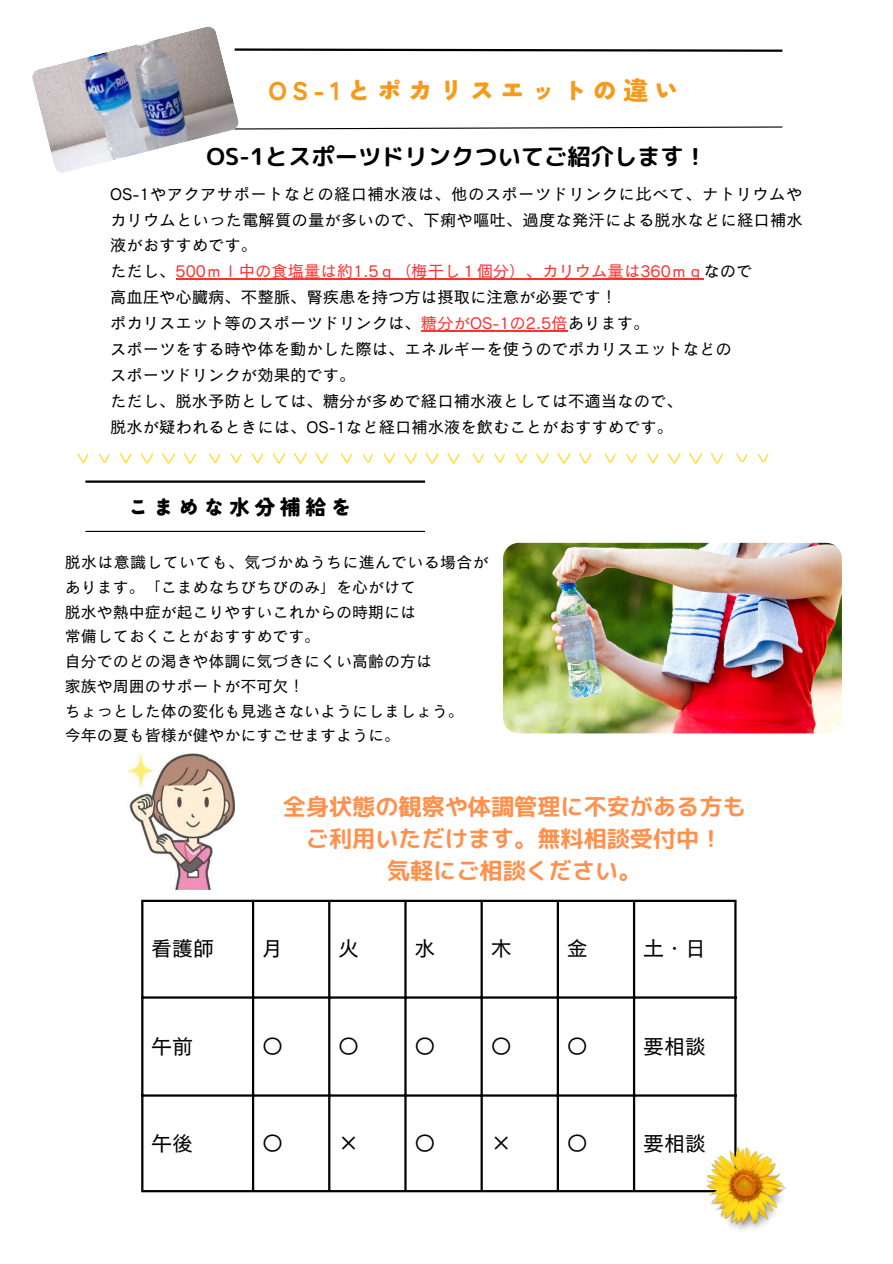
<style>
.page{position:relative;width:893px;height:1264px;background:#fff}
.page>*{position:absolute;margin:0;border:0;box-sizing:border-box;transform-origin:0 0}
.t1{font:900 25.5px "Tsunagi Gothic";letter-spacing:.21em;color:#f59a1a}
.t2{font:23.25px "rounded mplus 1 p bold";color:#000}
.t3{font:23.1px "rounded mplus 1 p bold";color:#ff914d}
.t4{font:21px "Canva Cezanne Pro N M";color:#000}
.t5{font:900 21px "Tsunagi Gothic";letter-spacing:.21em;color:#000}
.t6{font:16.35px/25.8px "Canva Cezanne Pro N M";color:#000;text-align:justify}
.t7{font:16.35px "Canva Cezanne Pro N M";color:#ff3131}
.t8{font:15.9px "Canva Cezanne Pro N M";color:#000}
.t9{font:15.9px/24.8px "Canva Cezanne Pro N M";letter-spacing:.02em;color:#000}
.s1{color:#000}
.s2{color:#ff3131}
</style>
<div class="page">
<svg style="left:239px;top:48px;width:544px;height:82px"></svg>
<img style="left:503px;top:543px;width:338px;height:190px;border-radius:16px">
<svg style="left:184px;top:453px;width:12px;height:11px"></svg>
<svg style="left:77px;top:453px;width:98px;height:78px"></svg>
<svg style="left:293px;top:453px;width:14px;height:11px"></svg>
<svg style="left:315px;top:453px;width:13px;height:11px"></svg>
<svg style="left:272px;top:453px;width:13px;height:11px"></svg>
<svg style="left:251px;top:453px;width:12px;height:10px"></svg>
<svg style="left:209px;top:453px;width:11px;height:10px"></svg>
<svg style="left:231px;top:454px;width:10px;height:9px"></svg>
<svg style="left:425px;top:453px;width:13px;height:11px"></svg>
<svg style="left:447px;top:453px;width:12px;height:11px"></svg>
<svg style="left:404px;top:453px;width:13px;height:11px"></svg>
<svg style="left:383px;top:453px;width:12px;height:10px"></svg>
<svg style="left:341px;top:453px;width:11px;height:10px"></svg>
<svg style="left:362px;top:454px;width:11px;height:9px"></svg>
<svg style="left:557px;top:453px;width:13px;height:11px"></svg>
<svg style="left:579px;top:453px;width:12px;height:11px"></svg>
<svg style="left:536px;top:453px;width:12px;height:11px"></svg>
<svg style="left:515px;top:453px;width:12px;height:10px"></svg>
<svg style="left:472px;top:453px;width:12px;height:10px"></svg>
<svg style="left:494px;top:454px;width:11px;height:9px"></svg>
<svg style="left:689px;top:453px;width:13px;height:11px"></svg>
<svg style="left:711px;top:453px;width:12px;height:11px"></svg>
<svg style="left:668px;top:453px;width:12px;height:11px"></svg>
<svg style="left:647px;top:453px;width:11px;height:10px"></svg>
<svg style="left:604px;top:453px;width:11px;height:10px"></svg>
<svg style="left:626px;top:454px;width:10px;height:9px"></svg>
<svg style="left:736px;top:453px;width:11px;height:9px"></svg>
<svg style="left:757px;top:453px;width:85px;height:110px"></svg>
<hr style="left:85px;top:531px;width:340px;height:1px;background:#000">
<hr style="left:85px;top:480px;width:340px;height:3px;background:#000">
<img style="left:32px;top:26px;width:207px;height:147px">
<hr style="left:141px;top:902px;width:2px;height:287px;background:#000">
<hr style="left:252px;top:902px;width:2px;height:287px;background:#000">
<hr style="left:328px;top:902px;width:2px;height:287px;background:#000">
<hr style="left:404px;top:902px;width:2px;height:287px;background:#000">
<hr style="left:480px;top:902px;width:3px;height:287px;background:#000">
<hr style="left:556px;top:902px;width:3px;height:287px;background:#000">
<hr style="left:633px;top:902px;width:2px;height:287px;background:#000">
<hr style="left:734px;top:902px;width:2px;height:287px;background:#000">
<hr style="left:141px;top:899px;width:595px;height:3px;background:#000">
<hr style="left:141px;top:996px;width:595px;height:2px;background:#000">
<hr style="left:141px;top:1094px;width:595px;height:2px;background:#000">
<hr style="left:141px;top:1189px;width:595px;height:3px;background:#000">
<img style="left:683px;top:1131px;width:104px;height:99px">
<hr style="left:175px;top:278px;width:528px;height:1px;background:#ff3131">
<hr style="left:421px;top:330px;width:146px;height:1px;background:#ff3131">
<img style="left:128px;top:753px;width:107px;height:136px">
<p class="t1" style="left:268px;top:78px;width:412px">OS-1とポカリスエットの違い</p>
<p class="t2" style="left:206px;top:140px;width:502px">OS-1とスポーツドリンクついてご紹介します！</p>
<p class="t6" style="left:110px;top:181px;width:693px">OS-1やアクアサポートなどの経口補水液は、他のスポーツドリンクに比べて、ナトリウムやカリウムといった電解質の量が多いので、下痢や嘔吐、過度な発汗による脱水などに経口補水液がおすすめです。</p>
<p class="t7" style="left:110px;top:263px;width:644px"><span class="s1">ただし、</span>500ｍｌ中の食塩量は約1.5ｇ（梅干し１個分）、カリウム量は360ｍｇ<span class="s1">なので</span></p>
<p class="t6" style="left:110px;top:284px;width:508px">高血圧や心臓病、不整脈、腎疾患を持つ方は摂取に注意が必要です！</p>
<p class="t6" style="left:110px;top:310px;width:541px">ポカリスエット等のスポーツドリンクは、<span class="s2">糖分がOS-1の2.5倍</span>あります。</p>
<p class="t6" style="left:110px;top:336px;width:623px">スポーツをする時や体を動かした際は、エネルギーを使うのでポカリスエットなどの</p>
<p class="t6" style="left:110px;top:361px;width:247px">スポーツドリンクが効果的です。</p>
<p class="t6" style="left:110px;top:387px;width:574px">ただし、脱水予防としては、糖分が多めで経口補水液としては不適当なので、</p>
<p class="t6" style="left:110px;top:413px;width:564px">脱水が疑われるときには、OS-1など経口補水液を飲むことがおすすめです。</p>
<p class="t5" style="left:128px;top:496px;width:225px">こまめな水分補給を</p>
<p class="t9" style="left:65px;top:549px;width:425px">脱水は意識していても、気づかぬうちに進んでいる場合があります。「こまめなちびちびのみ」を心がけて</p>
<p class="t8" style="left:65px;top:603px;width:352px">脱水や熱中症が起こりやすいこれからの時期には</p>
<p class="t8" style="left:65px;top:628px;width:257px">常備しておくことがおすすめです。</p>
<p class="t8" style="left:65px;top:653px;width:368px">自分でのどの渇きや体調に気づきにくい高齢の方は</p>
<p class="t8" style="left:65px;top:678px;width:241px">家族や周囲のサポートが不可欠！</p>
<p class="t8" style="left:65px;top:702px;width:400px">ちょっとした体の変化も見逃さないようにしましょう。</p>
<p class="t8" style="left:65px;top:727px;width:336px">今年の夏も皆様が健やかにすごせますように。</p>
<p class="t3" style="left:283px;top:790px;width:464px">全身状態の観察や体調管理に不安がある方も</p>
<p class="t3" style="left:306px;top:822px;width:418px">ご利用いただけます。無料相談受付中！</p>
<p class="t3" style="left:387px;top:853px;width:256px">気軽にご相談ください。</p>
<p class="t4" style="left:151px;top:937px;width:64px">看護師</p>
<p class="t4" style="left:262px;top:937px;width:17px">月</p>
<p class="t4" style="left:338px;top:937px;width:20px">火</p>
<p class="t4" style="left:414px;top:937px;width:20px">水</p>
<p class="t4" style="left:490px;top:937px;width:20px">木</p>
<p class="t4" style="left:567px;top:937px;width:20px">金</p>
<p class="t4" style="left:643px;top:937px;width:56px">土・日</p>
<p class="t4" style="left:151px;top:1035px;width:43px">午前</p>
<p class="t4" style="left:262px;top:1035px;width:22px">〇</p>
<p class="t4" style="left:338px;top:1035px;width:22px">〇</p>
<p class="t4" style="left:414px;top:1035px;width:22px">〇</p>
<p class="t4" style="left:490px;top:1035px;width:22px">〇</p>
<p class="t4" style="left:567px;top:1035px;width:22px">〇</p>
<p class="t4" style="left:643px;top:1035px;width:64px">要相談</p>
<p class="t4" style="left:151px;top:1132px;width:43px">午後</p>
<p class="t4" style="left:262px;top:1132px;width:22px">〇</p>
<p class="t4" style="left:338px;top:1132px;width:22px">×</p>
<p class="t4" style="left:414px;top:1132px;width:22px">〇</p>
<p class="t4" style="left:490px;top:1132px;width:22px">×</p>
<p class="t4" style="left:567px;top:1132px;width:22px">〇</p>
<p class="t4" style="left:643px;top:1132px;width:64px">要相談</p>
</div>
